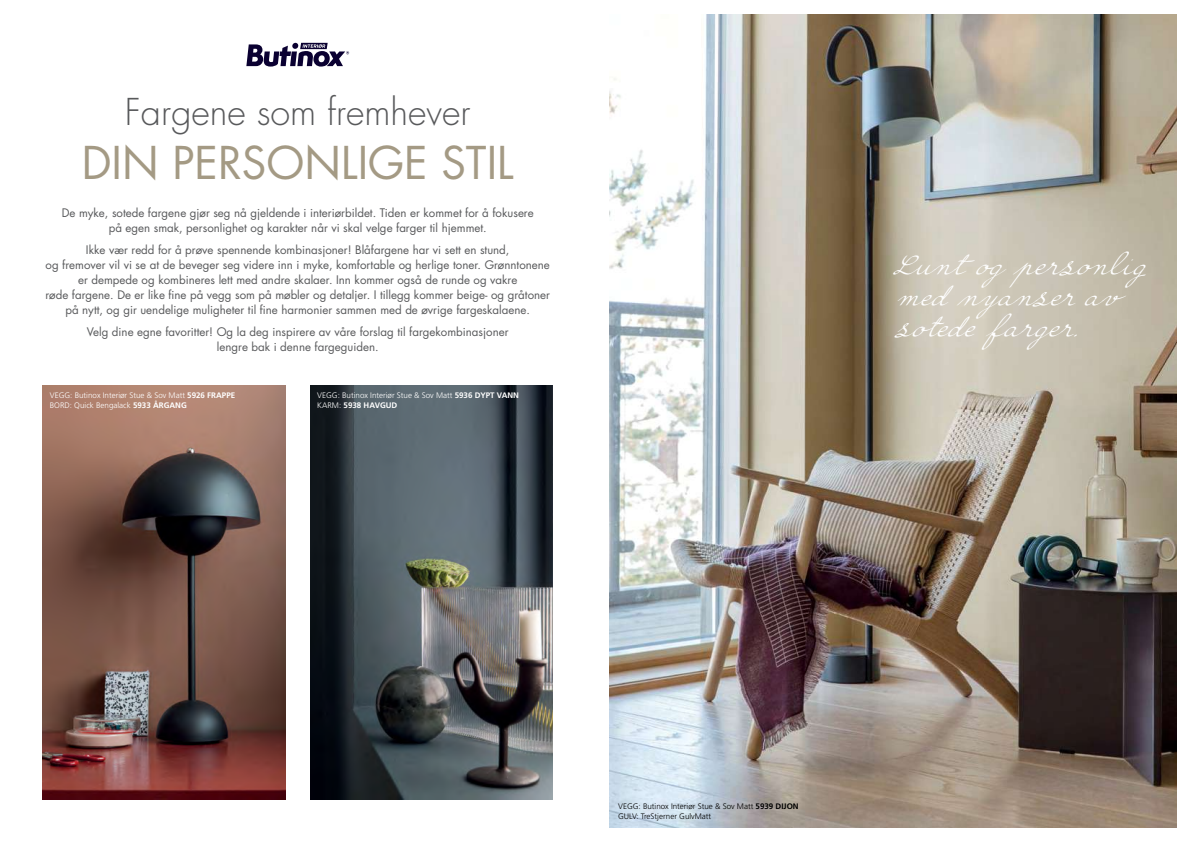
<style>
.page{position:relative;width:1191px;height:842px;background:#fff}
.page>*{position:absolute;margin:0;border:0;box-sizing:border-box;transform-origin:0 0}
.t1{font:44px "Futura";color:#a49a84}
.t2{font:300 36px "Futura";color:#58595b}
.t3{font:22px/31px "Hirondelle Demo";color:#fff}
.t4{font:11.5px/15px "Futura";color:#58595b;text-align:center}
.t5{font:300 8px/10px "Frutiger";color:#fff}
.t6{font:300 8px/10px "Frutiger";color:#000}
.s1{font-weight:700}
</style>
<div class="page">
<img style="left:609px;top:14px;width:567px;height:814px">
<svg style="left:246px;top:43px;width:103px;height:24px"></svg>
<img style="left:310px;top:386px;width:243px;height:413px">
<img style="left:43px;top:386px;width:242px;height:413px">
<h2 class="t2" style="left:125px;top:88px;width:347px">Fargene som fremhever</h2>
<h1 class="t1" style="left:82px;top:132px;width:433px">DIN PERSONLIGE STIL</h1>
<p class="t4" style="left:62px;top:205px;width:473px">De myke, sotede fargene gjør seg nå gjeldende i interiørbildet. Tiden er kommet for å fokusere på egen smak, personlighet og karakter når vi skal velge farger til hjemmet.</p>
<p class="t4" style="left:45px;top:242px;width:506px">Ikke vær redd for å prøve spennende kombinasjoner! Blåfargene har vi sett en stund,<br>og fremover vil vi se at de beveger seg videre inn i myke, komfortable og herlige toner. Grønntonene er dempede og kombineres lett med andre skalaer. Inn kommer også de runde og vakre<br>røde fargene. De er like fine på vegg som på møbler og detaljer. I tillegg kommer beige- og gråtoner på nytt, og gir uendelige muligheter til fine harmonier sammen med de øvrige fargeskalaene.</p>
<p class="t4" style="left:87px;top:324px;width:423px">Velg dine egne favoritter! Og la deg inspirere av våre forslag til fargekombinasjoner lengre bak i denne fargeguiden.</p>
<p class="t5" style="left:50px;top:390px;width:187px">VEGG: Butinox Interiør Stue &amp; Sov Matt <span class="s1">5926 FRAPPE<br></span>BORD: Quick Bengalack <span class="s1">5933 ÅRGANG</span></p>
<p class="t5" style="left:317px;top:390px;width:203px">VEGG: Butinox Interiør Stue &amp; Sov Matt <span class="s1">5936 DYPT VANN<br></span>KARM: <span class="s1">5938 HAVGUD</span></p>
<h3 class="t3" style="left:893px;top:251px;width:252px">Luntog personlig med nyanser av sotede farger.</h3>
<p class="t6" style="left:618px;top:801px;width:182px">VEGG: Butinox Interiør Stue &amp; Sov Matt <span class="s1">5939 DIJON<br></span>GULV: TreStjerner GulvMatt</p>
</div>
